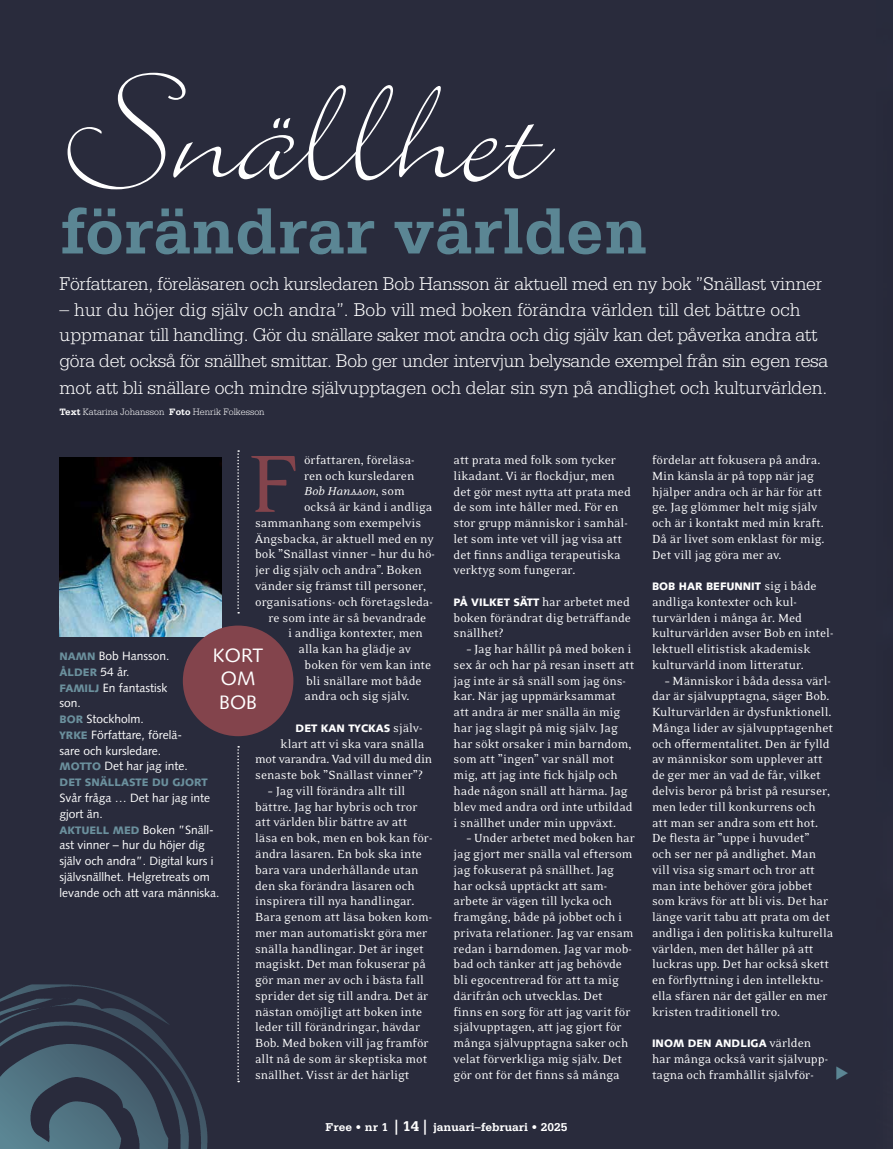
<style>
.page{position:relative;width:893px;height:1149px;background:#fff}
.page>*{position:absolute;margin:0;border:0;box-sizing:border-box;transform-origin:0 0}
.t1{font:120px "Bickley Script Com";color:#fff}
.t2{font:93px "Eidetic Neo OT";color:#83444c}
.t3{font:700 67.5px "Serifa Std";color:#5b8694}
.t4{font:300 19.5px/26px "Serifa Std";letter-spacing:-.015em;color:#fff}
.t5{font:19.35px/23.5px "Syntax LT Std";color:#fff;text-align:center}
.t6{font:13.5px/15.8px "Eidetic Neo OT";color:#fff}
.t7{font:italic 13.2px "Eidetic Neo OT";color:#fff}
.t8{font:12px/15.8px "Syntax LT Std";color:#fff}
.t9{font:700 12px "Serifa Std";color:#fff}
.t10{font:900 10.8px "Syntax LT Std";color:#fff}
.t11{font:900 10.8px "Syntax LT Std";color:#6b909d}
.t12{font:300 9.75px "Serifa Std";color:#fff}
.s1{font-weight:700}
.s2{font-style:normal;font-size:13.5px}
.s3{font-family:"Eidetic Neo OT";font-weight:400;font-size:13.5px}
.s4{font-weight:900;font-size:10.8px;color:#6b909d}
.s5{font-weight:400;font-size:12px;color:#fff}
.s6{font-family:"Syntax LT Std";font-weight:900;font-size:10.8px}
.s7{font-size:15px}
</style>
<div class="page">
<div style="left:0;top:0;width:893px;height:1148px;background:#292b3c"></div>
<img style="left:60px;top:457px;width:161px;height:179px">
<div style="left:183px;top:625px;width:110px;height:111px;background:#83444c;border-radius:50%"></div>
<svg style="left:237px;top:450px;width:2px;height:163px"></svg>
<svg style="left:237px;top:746px;width:2px;height:335px"></svg>
<img style="left:0;top:984px;width:208px;height:164px">
<h1 class="t1" style="left:60px;top:48px;width:486px">Snällhet</h1>
<h3 class="t3" style="left:60px;top:192px;width:591px">förändrar världen</h3>
<h3 class="t4" style="left:60px;top:271px;width:764px">Författaren, föreläsaren och kursledaren Bob Hansson är aktuell med en ny bok ”Snällast vinner</h3>
<p class="t4" style="left:60px;top:297px;width:770px">– hur du höjer dig själv och andra”. Bob vill med boken förändra världen till det bättre och uppmanar till handling. Gör du snällare saker mot andra och dig själv kan det påverka andra att göra det också för snällhet smittar. Bob ger under intervjun belysande exempel från sin egen resa mot att bli snällare och mindre självupptagen och delar sin syn på andlighet och kulturvärlden.</p>
<p class="t12" style="left:60px;top:406px;width:207px"><span class="s1">Text</span> Katarina Johansson <span class="s1">Foto</span> Henrik Folkesson</p>
<p class="t6" style="left:304px;top:452px;width:112px">örfattaren, föreläsa&shy;ren och kursledaren</p>
<p class="t7" style="left:304px;top:484px;width:102px">Bob Hansson<span class="s2">, som</span></p>
<p class="t6" style="left:304px;top:499px;width:130px">också är känd i andliga</p>
<p class="t6" style="left:255px;top:515px;width:168px">sammanhang som exempelvis</p>
<p class="t6" style="left:255px;top:531px;width:180px">Ängsbacka, är aktuell med en ny</p>
<p class="t6" style="left:255px;top:546px;width:181px">bok ”Snällast vinner – hur du hö-</p>
<p class="t6" style="left:255px;top:562px;width:168px">jer dig själv och andra”. Boken</p>
<p class="t6" style="left:255px;top:578px;width:173px">vänder sig främst till personer,</p>
<p class="t6" style="left:255px;top:594px;width:179px">organisations- och företagsleda-</p>
<p class="t6" style="left:269px;top:609px;width:159px">re som inte är så bevandrade</p>
<p class="t6" style="left:288px;top:625px;width:136px">i andliga kontexter, men</p>
<p class="t6" style="left:299px;top:641px;width:114px">alla kan ha glädje av</p>
<p class="t6" style="left:305px;top:657px;width:128px">boken för vem kan inte</p>
<p class="t6" style="left:306px;top:672px;width:117px">bli snällare mot både</p>
<p class="t6" style="left:305px;top:688px;width:106px">andra och sig själv.</p>
<p class="t10" style="left:296px;top:721px;width:128px">DET KAN TYCKAS <span class="s3">själv-</span></p>
<p class="t6" style="left:255px;top:735px;width:179px;text-indent:26px">klart att vi ska vara snälla mot varandra. Vad vill du med din senaste bok ”Snällast vinner”?</p>
<p class="t6" style="left:255px;top:783px;width:179px;text-indent:13px">– Jag vill förändra allt till bättre. Jag har hybris och tror att världen blir bättre av att läsa en bok, men en bok kan för&shy;ändra läsaren. En bok ska inte bara vara underhållande utan den ska förändra läsaren och inspirera till nya handlingar.<br>Bara genom att läsa boken kom&shy;mer man automatiskt göra mer snälla handlingar. Det är inget magiskt. Det man fokuserar på gör man mer av och i bästa fall sprider det sig till andra. Det är nästan omöjligt att boken inte leder till förändringar, hävdar<br>Bob. Med boken vill jag framför allt nå de som är skeptiska mot snällhet. Visst är det härligt</p>
<h2 class="t2" style="left:249px;top:437px;width:51px">F</h2>
<h3 class="t5" style="left:213px;top:643px;width:52px">KORT<br>OM<br>BOB</h3>
<p class="t8" style="left:60px;top:648px;width:112px"><span class="s4">NAMN</span> Bob Hansson.</p>
<p class="t11" style="left:60px;top:665px;width:71px">ÅLDER <span class="s5">54 år.</span></p>
<p class="t8" style="left:60px;top:679px;width:130px"><span class="s4">FAMILJ</span> En fantastisk son.<br><span class="s4">BOR</span> Stockholm.<br><span class="s4">YRKE</span> Författare, förelä&shy;sare och kursledare.<br><span class="s4">MOTTO</span> Det har jag inte.</p>
<p class="t11" style="left:60px;top:775px;width:150px">DET SNÄLLASTE DU GJORT</p>
<p class="t8" style="left:60px;top:789px;width:162px">Svår fråga … Det har jag inte gjort än.<br><span class="s4">AKTUELL MED</span> Boken ”Snäll&shy;ast vinner – hur du höjer dig själv och andra”. Digital kurs i självsnällhet. Helgretreats om levande och att vara människa.</p>
<p class="t6" style="left:454px;top:452px;width:179px">att prata med folk som tycker likadant. Vi är flockdjur, men det gör mest nytta att prata med de som inte håller med. För en stor grupp människor i samhäl&shy;let som inte vet vill jag visa att det finns andliga terapeutiska verktyg som fungerar.</p>
<p class="t6" style="left:454px;top:594px;width:179px;text-align:justify"><span class="s6">PÅ VILKET SÄTT</span> har arbetet med boken förändrat dig beträffande snällhet?</p>
<p class="t6" style="left:454px;top:641px;width:182px;text-indent:13px">– Jag har hållit på med boken i sex år och har på resan insett att jag inte är så snäll som jag öns&shy;kar. När jag uppmärksammat att andra är mer snälla än mig har jag slagit på mig själv. Jag har sökt orsaker i min barndom, som att ”ingen” var snäll mot mig, att jag inte fick hjälp och hade någon snäll att härma. Jag blev med andra ord inte utbildad i snällhet under min uppväxt.</p>
<p class="t6" style="left:454px;top:830px;width:183px;text-indent:13px">– Under arbetet med boken har jag gjort mer snälla val eftersom jag fokuserat på snällhet. Jag har också upptäckt att sam&shy;arbete är vägen till lycka och framgång, både på jobbet och i privata relationer. Jag var ensam redan i barndomen. Jag var mob&shy;bad och tänker att jag behövde bli egocentrerad för att ta mig därifrån och utvecklas. Det finns en sorg för att jag varit för självupptagen, att jag gjort för många självupptagna saker och velat förverkliga mig själv. Det gör ont för det finns så många</p>
<p class="t9" style="left:326px;top:1119px;width:243px">Free • nr 1 <span class="s7">| 14 |</span> januari–februari • 2025</p>
<p class="t6" style="left:652px;top:452px;width:174px">fördelar att fokusera på andra.<br>Min känsla är på topp när jag hjälper andra och är här för att ge. Jag glömmer helt mig själv och är i kontakt med min kraft.<br>Då är livet som enklast för mig.<br>Det vill jag göra mer av.</p>
<p class="t10" style="left:652px;top:579px;width:166px">BOB HAR BEFUNNIT <span class="s3">sig i både</span></p>
<p class="t6" style="left:652px;top:594px;width:183px">andliga kontexter och kul&shy;turvärlden i många år. Med kulturvärlden avser Bob en intel&shy;lektuell elitistisk akademisk kulturvärld inom litteratur.</p>
<p class="t6" style="left:652px;top:672px;width:183px;text-indent:13px">– Människor i båda dessa värl&shy;dar är självupptagna, säger Bob.<br>Kulturvärlden är dysfunktionell.<br>Många lider av självupptagenhet och offermentalitet. Den är fylld av människor som upplever att de ger mer än vad de får, vilket delvis beror på brist på resurser, men leder till konkurrens och att man ser andra som ett hot.<br>De flesta är ”uppe i huvudet”<br>och ser ner på andlighet. Man vill visa sig smart och tror att man inte behöver göra jobbet som krävs för att bli vis. Det har länge varit tabu att prata om det andliga i den politiska kulturella världen, men det håller på att luckras upp. Det har också skett en förflyttning i den intellektu&shy;ella sfären när det gäller en mer kristen traditionell tro.</p>
<p class="t10" style="left:652px;top:1036px;width:161px">INOM DEN ANDLIGA <span class="s3">världen</span></p>
<p class="t6" style="left:652px;top:1050px;width:177px">har många också varit självupp&shy;tagna och framhållit självför-</p>
</div>
